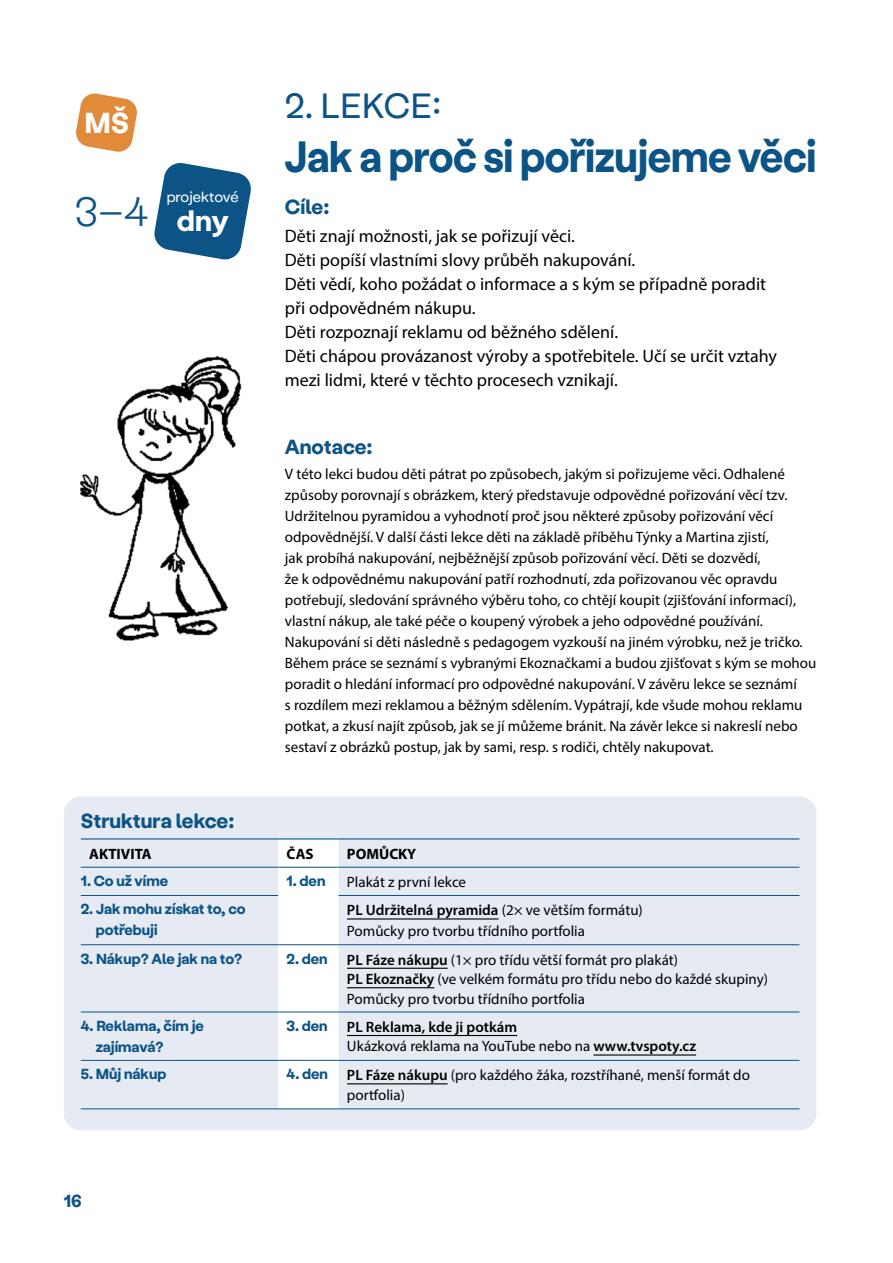
<style>
.page{position:relative;width:893px;height:1263px;background:#fff}
.page>*{position:absolute;margin:0;border:0;box-sizing:border-box;transform-origin:0 0}
.t1{font:700 45px "Stabil Grotesk";letter-spacing:-.01em;color:#0b5485;scale:.93 1}
.t2{font:300 42px "Stabil Grotesk";color:#0b5485}
.t3{font:36px "Stabil Grotesk";color:#0b5485}
.t4{font:700 29.7px "Stabil Grotesk";color:#fff}
.t5{font:700 21px "Stabil Grotesk";color:#0b5485}
.t6{font:18px/24px "Myriad Pro";color:#000}
.t7{font:700 18px "Stabil Grotesk";color:#0b5485}
.t8{font:15px/21px "Myriad Pro";color:#000}
.t9{font:700 15px/21px "Stabil Grotesk";color:#0b5485}
.t10{font:600 15px/19.5px "Myriad Pro";color:#000}
.t11{font:700 15px "Myriad Pro";color:#000}
.t12{font:15px "Stabil Grotesk";color:#fff}
.s1{font-weight:600}
.s2{font-weight:400}
</style>
<div class="page">
<svg style="left:76px;top:93px;width:61px;height:59px"></svg>
<img style="left:80px;top:356px;width:162px;height:285px">
<div style="left:64px;top:797px;width:752px;height:333px;background:#e6eaf3;border-radius:17px"></div>
<div style="left:278px;top:839px;width:60px;height:269px;background:#fff"></div>
<hr style="left:81px;top:895px;width:197px;height:1px;background:#0b5485">
<hr style="left:338px;top:895px;width:461px;height:1px;background:#0b5485">
<hr style="left:81px;top:944px;width:197px;height:1px;background:#0b5485">
<hr style="left:338px;top:944px;width:461px;height:1px;background:#0b5485">
<hr style="left:81px;top:1012px;width:197px;height:1px;background:#0b5485">
<hr style="left:338px;top:1012px;width:461px;height:1px;background:#0b5485">
<hr style="left:81px;top:1060px;width:197px;height:1px;background:#0b5485">
<hr style="left:278px;top:1060px;width:60px;height:1px;background:#0b5485">
<hr style="left:338px;top:1060px;width:461px;height:1px;background:#0b5485">
<hr style="left:81px;top:1108px;width:197px;height:1px;background:#0b5485">
<hr style="left:278px;top:1108px;width:60px;height:1px;background:#0b5485">
<hr style="left:338px;top:1108px;width:461px;height:1px;background:#0b5485">
<hr style="left:278px;top:944px;width:60px;height:1px;background:#0b5485">
<hr style="left:278px;top:1012px;width:60px;height:1px;background:#0b5485">
<hr style="left:81px;top:838px;width:197px;height:1px;background:#0b5485">
<hr style="left:278px;top:838px;width:60px;height:1px;background:#0b5485">
<hr style="left:338px;top:838px;width:461px;height:1px;background:#0b5485">
<hr style="left:81px;top:867px;width:197px;height:1px;background:#0b5485">
<hr style="left:338px;top:867px;width:461px;height:1px;background:#0b5485">
<hr style="left:278px;top:867px;width:60px;height:1px;background:#0b5485">
<hr style="left:347px;top:918px;width:152px;height:1px;background:#000">
<hr style="left:347px;top:968px;width:101px;height:1px;background:#000">
<hr style="left:347px;top:987px;width:87px;height:1px;background:#000">
<hr style="left:347px;top:1035px;width:170px;height:1px;background:#000">
<hr style="left:593px;top:1054px;width:103px;height:1px;background:#000">
<hr style="left:347px;top:1083px;width:101px;height:1px;background:#000">
<svg style="left:154px;top:163px;width:97px;height:97px"></svg>
<h3 class="t4" style="left:84px;top:100px;width:46px">MŠ</h3>
<p class="t12" style="left:167px;top:186px;width:73px">projektové</p>
<h2 class="t2" style="left:74px;top:181px;width:156px">3–4 <sub>dny</sub></h2>
<h3 class="t3" style="left:285px;top:79px;width:158px">2. LEKCE:</h3>
<h1 class="t1" style="left:285px;top:122px;width:573px">Jak a proč si pořizujeme věci</h1>
<h3 class="t5" style="left:285px;top:190px;width:46px">Cíle:</h3>
<p class="t6" style="left:285px;top:224px;width:494px">Děti znají možnosti, jak se pořizují věci.<br>Děti popíší vlastními slovy průběh nakupování.<br>Děti vědí, koho požádat o informace a s kým se případně poradit při odpovědném nákupu.<br>Děti rozpoznají reklamu od běžného sdělení.<br>Děti chápou provázanost výroby a spotřebitele. Učí se určit vztahy mezi lidmi, které v těchto procesech vznikají.</p>
<h3 class="t5" style="left:285px;top:430px;width:89px">Anotace:</h3>
<p class="t8" style="left:285px;top:463px;width:533px">V této lekci budou děti pátrat po způsobech, jakým si pořizujeme věci. Odhalené způsoby porovnají s obrázkem, který představuje odpovědné pořizování věcí tzv.<br>Udržitelnou pyramidou a vyhodnotí proč jsou některé způsoby pořizování věcí odpovědnější. V další části lekce děti na základě příběhu Týnky a Martina zjistí,<br>jak probíhá nakupování, nejběžnější způsob pořizování věcí. Děti se dozvědí,<br>že k odpovědnému nakupování patří rozhodnutí, zda pořizovanou věc opravdu potřebují, sledování správného výběru toho, co chtějí koupit (zjišťování informací), vlastní nákup, ale také péče o koupený výrobek a jeho odpovědné používání.<br>Nakupování si děti následně s pedagogem vyzkouší na jiném výrobku, než je tričko.<br>Během práce se seznámí s vybranými Ekoznačkami a budou zjišťovat s kým se mohou poradit o hledání informací pro odpovědné nakupování. V závěru lekce se seznámí<br>s rozdílem mezi reklamou a běžným sdělením. Vypátrají, kde všude mohou reklamu potkat, a zkusí najít způsob, jak se jí můžeme bránit. Na závěr lekce si nakreslí nebo sestaví z obrázků postup, jak by sami, resp. s rodiči, chtěly nakupovat.</p>
<h3 class="t5" style="left:81px;top:805px;width:155px">Struktura lekce:</h3>
<p class="t11" style="left:89px;top:844px;width:64px">AKTIVITA</p>
<p class="t11" style="left:287px;top:844px;width:29px">ČAS</p>
<p class="t11" style="left:347px;top:844px;width:71px">POMŮCKY</p>
<p class="t9" style="left:81px;top:869px;width:89px">1. Co už víme</p>
<p class="t9" style="left:287px;top:869px;width:40px">1. den</p>
<p class="t8" style="left:347px;top:871px;width:121px">Plakát z první lekce</p>
<p class="t9" style="left:96px;top:897px;width:152px;text-indent:-15px">2. Jak mohu získat to, co potřebuji</p>
<p class="t8" style="left:347px;top:899px;width:297px"><span class="s1">PL Udržitelná pyramida</span> (2× ve větším formátu)<br>Pomůcky pro tvorbu třídního portfolia</p>
<p class="t9" style="left:81px;top:947px;width:163px">3. Nákup? Ale jak na to?</p>
<p class="t9" style="left:287px;top:947px;width:43px">2. den</p>
<p class="t8" style="left:347px;top:949px;width:422px;line-height:19.5px"><span class="s1">PL Fáze nákupu</span> (1× pro třídu větší formát pro plakát)<br><span class="s1">PL Ekoznačky</span> (ve velkém formátu pro třídu nebo do každé skupiny)<br>Pomůcky pro tvorbu třídního portfolia</p>
<p class="t9" style="left:96px;top:1014px;width:110px;text-indent:-15px">4. Reklama, čím je zajímavá?</p>
<p class="t9" style="left:287px;top:1014px;width:43px">3. den</p>
<p class="t10" style="left:347px;top:1016px;width:351px">PL Reklama, kde ji potkám<br><span class="s2">Ukázková reklama na YouTube nebo na</span> www.tvspoty.cz</p>
<p class="t9" style="left:81px;top:1062px;width:87px">5. Můj nákup</p>
<p class="t9" style="left:287px;top:1062px;width:43px">4. den</p>
<p class="t8" style="left:347px;top:1065px;width:404px;line-height:20.2px"><span class="s1">PL Fáze nákupu</span> (pro každého žáka, rozstříhané, menší formát do portfolia)</p>
<p class="t7" style="left:64px;top:1187px;width:19px">16</p>
</div>
